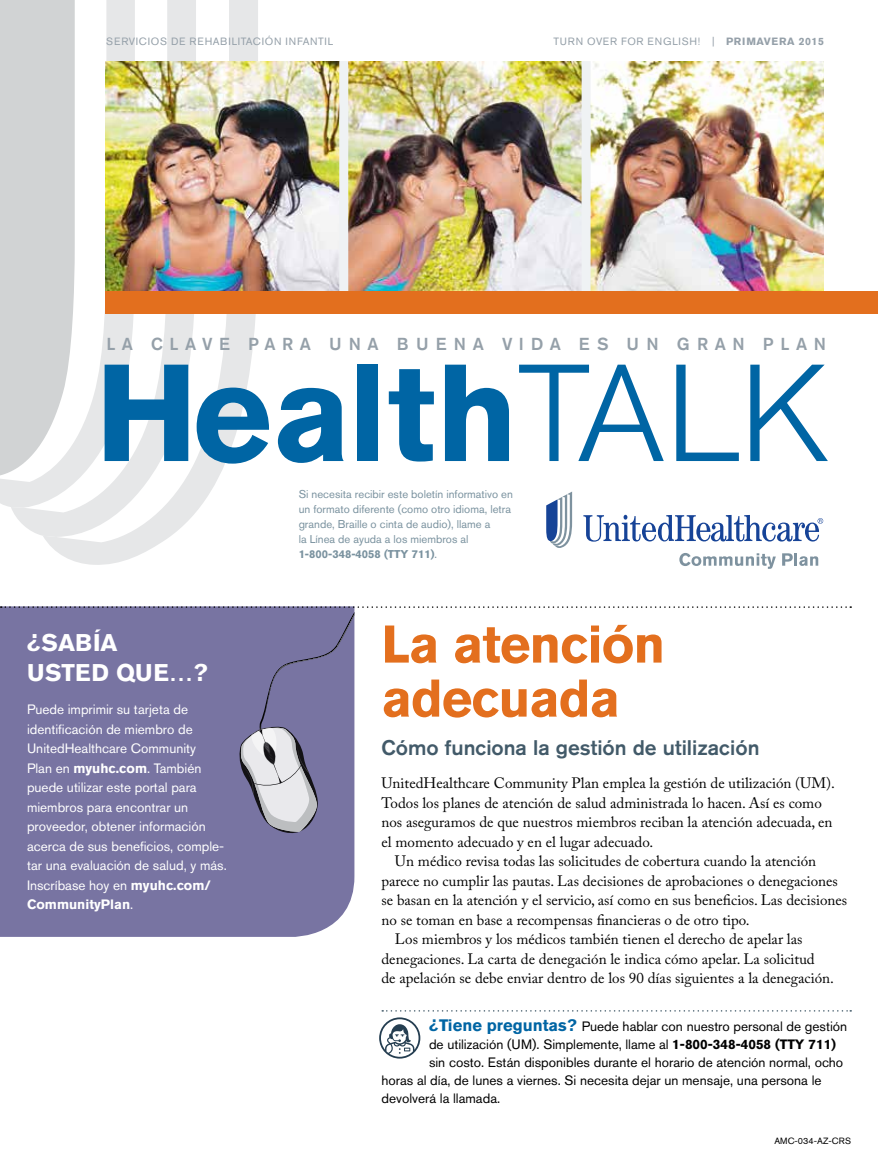
<style>
.page{position:relative;width:878px;height:1161px;background:#fff}
.page>*{position:absolute;margin:0;border:0;box-sizing:border-box;transform-origin:0 0}
.t1{font:700 136.5px "Akzidenz Grotesk BE";color:#0065a4}
.t2{font:700 52.5px/54px "Akzidenz Grotesk BE";letter-spacing:-.02em;color:#e36f1e}
.t3{font:700 24px/30px "Akzidenz Grotesk BE";color:#fff}
.t4{font:500 21px "Akzidenz Grotesk BE";color:#425a69}
.t5{font:500 17.25px "Akzidenz Grotesk BE";letter-spacing:.38em;color:#95a0a9}
.t6{font:15px/19.5px "Adobe Caslon Pro";color:#000}
.t7{font:13.5px/19.5px "Akzidenz Grotesk BE";color:#fff}
.t8{font:13.5px "Akzidenz Grotesk BE";color:#000}
.t9{font:11.25px/15px "Akzidenz Grotesk BE";color:#7a929f}
.t10{font:10.5px "Akzidenz Grotesk BE";letter-spacing:.07em;color:#95a0a9}
.t11{font:9px "Akzidenz Grotesk BE";letter-spacing:.02em;color:#000}
.s1{font-weight:700}
.s2{font-weight:300}
.s3{font-weight:700;font-size:16.5px;color:#0065a4}
</style>
<div class="page">
<div style="left:0;top:0;width:11px;height:507px;background:#d1d3d4"></div>
<svg style="left:11px;top:0;width:32px;height:536px;background:#d5d7d8"></svg>
<svg style="left:43px;top:0;width:215px;height:565px"></svg>
<svg style="left:583px;top:515px;width:240px;height:27px"></svg>
<svg style="left:546px;top:492px;width:26px;height:56px"></svg>
<svg style="left:679px;top:553px;width:96px;height:16px"></svg>
<svg style="left:782px;top:553px;width:36px;height:13px"></svg>
<div style="left:0;top:606px;width:354px;height:331px;background:#7874a2"></div>
<img style="left:106px;top:61px;width:233px;height:230px">
<img style="left:348px;top:61px;width:233px;height:230px">
<img style="left:590px;top:61px;width:234px;height:230px">
<div style="left:339px;top:61px;width:9px;height:242px;background:#eff2f4"></div>
<div style="left:581px;top:61px;width:9px;height:242px;background:#eff2f4"></div>
<div style="left:106px;top:291px;width:772px;height:23px;background:#e36f1e"></div>
<svg style="left:1px;top:606px;width:850px;height:230px"></svg>
<svg style="left:379px;top:1010px;width:472px;height:49px"></svg>
<p class="t10" style="left:106px;top:35px;width:228px">SERVICIOS DE REHABILITACIÓN INFANTIL</p>
<p class="t10" style="left:553px;top:35px;width:272px">TURN OVER FOR ENGLISH! | <span class="s1">PRIMAVERA 2015</span></p>
<p class="t5" style="left:106px;top:333px;width:721px">LA CLAVE PARA UNA BUENA VIDA ES UN GRAN PLAN</p>
<h1 class="t1" style="left:95px;top:334px;width:736px">Health<span class="s2">TALK</span></h1>
<h3 class="t3" style="left:27px;top:628px;width:182px">¿SABÍA<br>USTED QUE…?</h3>
<p class="t7" style="left:27px;top:700px;width:201px">Puede imprimir su tarjeta de identificación de miembro de<br>UnitedHealthcare Community<br>Plan en <span class="s1">myuhc.com</span>. También puede utilizar este portal para miembros para encontrar un proveedor, obtener información acerca de sus beneficios, comple&shy;tar una evaluación de salud, y más.<br>Inscríbase hoy en <span class="s1">myuhc.com/<br>CommunityPlan</span>.</p>
<p class="t9" style="left:298px;top:487px;width:216px">Si necesita recibir este boletín informativo en un formato diferente (como otro idioma, letra grande, Braille o cinta de audio), llame a<br>la Línea de ayuda a los miembros al <span class="s1">1-800-348-4058 (TTY 711)</span>.</p>
<h2 class="t2" style="left:381px;top:617px;width:285px">La atención adecuada</h2>
<h3 class="t4" style="left:381px;top:735px;width:379px">Cómo funciona la gestión de utilización</h3>
<p class="t6" style="left:381px;top:773px;width:455px">UnitedHealthcare Community Plan emplea la gestión de utilización (UM).<br>Todos los planes de atención de salud administrada lo hacen. Así es como nos aseguramos de que nuestros miembros reciban la atención adecuada, en el momento adecuado y en el lugar adecuado.</p>
<p class="t6" style="left:395px;top:851px;width:422px">Un médico revisa todas las solicitudes de cobertura cuando la atención</p>
<p class="t6" style="left:381px;top:871px;width:458px">parece no cumplir las pautas. Las decisiones de aprobaciones o denegaciones</p>
<p class="t6" style="left:381px;top:890px;width:467px">se basan en la atención y el servicio, así como en sus beneficios. Las decisiones</p>
<p class="t6" style="left:381px;top:910px;width:370px">no se toman en base a recompensas financieras o de otro tipo.</p>
<p class="t6" style="left:395px;top:929px;width:409px">Los miembros y los médicos también tienen el derecho de apelar las</p>
<p class="t6" style="left:381px;top:949px;width:435px">denegaciones. La carta de denegación le indica cómo apelar. La solicitud</p>
<p class="t6" style="left:381px;top:968px;width:454px">de apelación se debe enviar dentro de los 90 días siguientes a la denegación.</p>
<p class="t8" style="left:429px;top:1019px;width:419px"><span class="s3">¿Tiene preguntas?</span> Puede hablar con nuestro personal de gestión</p>
<p class="t8" style="left:429px;top:1037px;width:408px">de utilización (UM). Simplemente, llame al <span class="s1">1-800-348-4058 (TTY 711)</span></p>
<p class="t8" style="left:429px;top:1055px;width:415px">sin costo. Están disponibles durante el horario de atención normal, ocho</p>
<p class="t8" style="left:381px;top:1073px;width:441px">horas al día, de lunes a viernes. Si necesita dejar un mensaje, una persona le</p>
<p class="t8" style="left:381px;top:1091px;width:120px">devolverá la llamada.</p>
<p class="t11" style="left:774px;top:1136px;width:78px">AMC-034-AZ-CRS</p>
</div>
